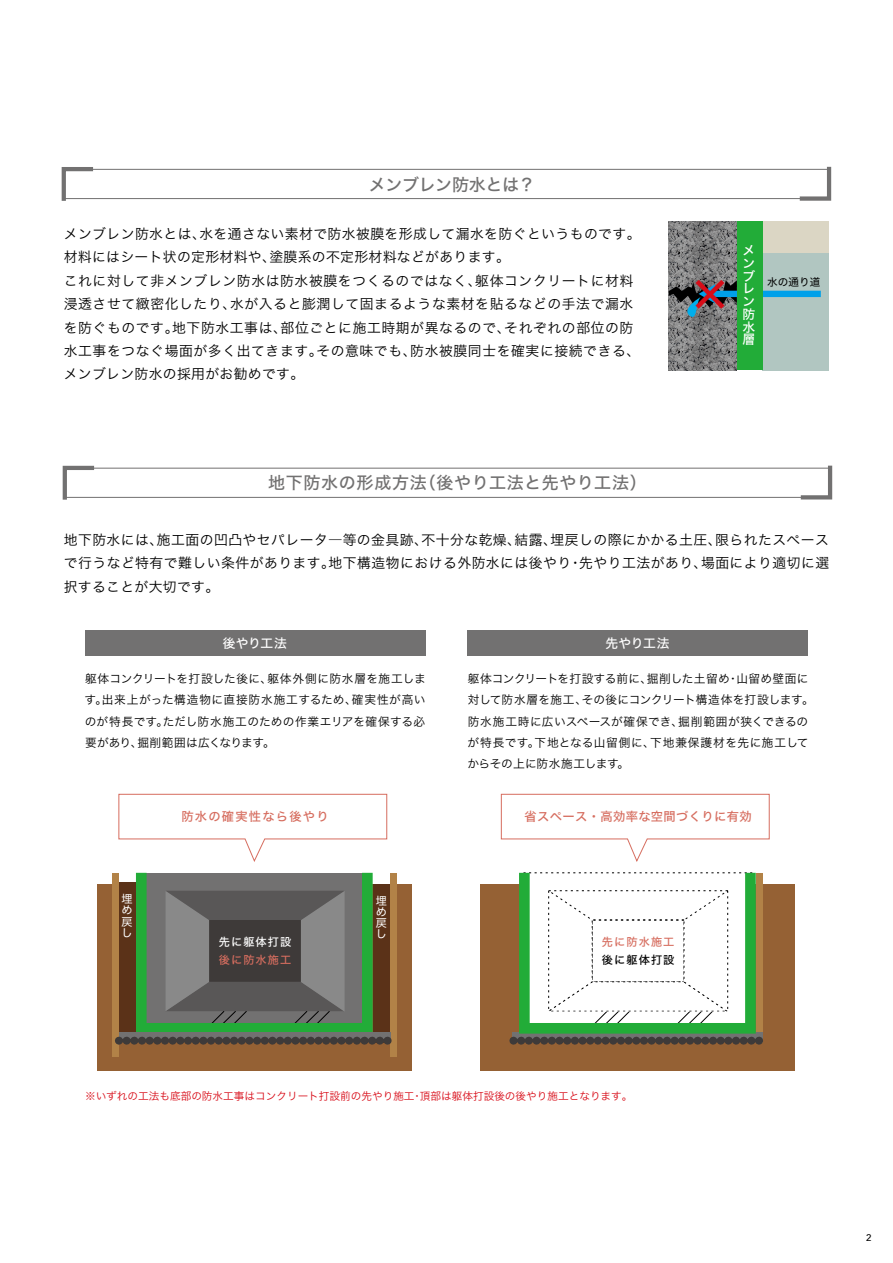
<style>
.page{position:relative;width:893px;height:1263px;background:#fff}
.page>*{position:absolute;margin:0;border:0;box-sizing:border-box;transform-origin:0 0}
.t1{font:700 43.95px "Koz Go Pro";color:#d80c18}
.t2{font:16.95px "Hira Kaku Std W5";letter-spacing:.03em;color:#727171}
.t3{font:16.95px "Hira Kaku Std W5";letter-spacing:-.02em;color:#727171}
.t4{font:13.8px/23.4px "Hira Kaku Std W3";letter-spacing:.045em;color:#000;text-align:justify}
.t5{font:12.75px/12.8px "Hira Kaku Std W5";letter-spacing:.005em;color:#fff}
.t6{font:12.3px "Hira Kaku Std W5";letter-spacing:.03em;color:#d66d5f}
.t7{font:12.3px "Hira Kaku Std W5";letter-spacing:.1em;color:#d66d5f}
.t8{font:11.7px/21.3px "Hira Kaku Std W3";letter-spacing:.02em;color:#000;text-align:justify}
.t9{font:11.1px "Hira Kaku Std W5";letter-spacing:.1em;color:#d66d5f}
.t10{font:11.1px/11.1px "Hira Kaku Std W4";color:#fff;text-align:justify}
.t11{font:11.1px "Hira Kaku Std W5";letter-spacing:.1em;color:#fff}
.t12{font:11.1px "Hira Kaku Std W5";letter-spacing:.1em;color:#000}
.t13{font:10.65px "Hira Kaku Std W3";color:#d80c18}
.t14{font:10.65px "Hira Kaku Std W4";color:#000}
.t15{font:500 9.6px "Avenir";color:#000}
</style>
<div class="page">
<div style="left:98px;top:884px;width:314px;height:186px;background:#956134"></div>
<div style="left:481px;top:884px;width:314px;height:186px;background:#956134"></div>
<svg style="left:118px;top:793px;width:270px;height:69px"></svg>
<svg style="left:500px;top:793px;width:270px;height:69px"></svg>
<div style="left:64px;top:468px;width:766px;height:30px;border:1px solid #727171"></div>
<svg style="left:62px;top:465px;width:36px;height:35px"></svg>
<svg style="left:796px;top:465px;width:37px;height:35px"></svg>
<div style="left:112px;top:873px;width:7px;height:183px;background:#b28247"></div>
<div style="left:139px;top:873px;width:231px;height:155px;background:#727171"></div>
<svg style="left:166px;top:891px;width:179px;height:130px;background:#646262"></svg>
<div style="left:136px;top:867px;width:237px;height:166px;border:11px solid #22ac38"></div>
<div style="left:119px;top:883px;width:17px;height:158px;background:#5b3218"></div>
<div style="left:390px;top:873px;width:6px;height:183px;background:#b28247"></div>
<div style="left:373px;top:884px;width:17px;height:158px;background:#5b3218"></div>
<div style="left:119px;top:1032px;width:272px;height:6px;background:#727171"></div>
<svg style="left:119px;top:1037px;width:271px;height:8px;background:#4d423b"></svg>
<div style="left:85px;top:630px;width:340px;height:26px;background:#727171"></div>
<div style="left:468px;top:630px;width:340px;height:26px;background:#727171"></div>
<div style="left:756px;top:873px;width:7px;height:170px;background:#b28247"></div>
<svg style="left:512px;top:1032px;width:251px;height:6px"></svg>
<svg style="left:513px;top:1037px;width:250px;height:8px;background:#4d423b"></svg>
<div style="left:522px;top:872px;width:231px;height:156px;background:#fff"></div>
<svg style="left:548px;top:890px;width:181px;height:131px"></svg>
<svg style="left:669px;top:221px;width:68px;height:149px;background:#7b7b7c"></svg>
<div style="left:762px;top:221px;width:67px;height:149px;background:#dbd6c4"></div>
<div style="left:762px;top:253px;width:67px;height:117px;background:#b1c6c1"></div>
<div style="left:712px;top:291px;width:109px;height:6px;background:#00a0e9"></div>
<div style="left:737px;top:221px;width:25px;height:149px;background:#22ac38"></div>
<div style="left:519px;top:867px;width:237px;height:166px;border:11px solid #22ac38"></div>
<svg style="left:795px;top:166px;width:37px;height:35px"></svg>
<div style="left:63px;top:169px;width:766px;height:30px;border:1px solid #727171"></div>
<svg style="left:61px;top:167px;width:36px;height:34px"></svg>
<svg style="left:669px;top:280px;width:68px;height:43px;background:#4f6671"></svg>
<p class="t3" style="left:369px;top:171px;width:168px">メンブレン防水とは？</p>
<p class="t4" style="left:64px;top:222px;width:578px;text-align:left">メンブレン防水とは、水を通さない素材で防水被膜を形成して漏水を防ぐというものです。材料にはシート状の定形材料や、塗膜系の不定形材料などがあります。<br>これに対して非メンブレン防水は防水被膜をつくるのではなく、躯体コンクリートに材料浸透させて緻密化したり、水が入ると膨潤して固まるような素材を貼るなどの手法で漏水を防ぐものです。地下防水工事は、部位ごとに施工時期が異なるので、それぞれの部位の防水工事をつなぐ場面が多く出てきます。その意味でも、防水被膜同士を確実に接続できる、メンブレン防水の採用がお勧めです。</p>
<p class="t2" style="left:268px;top:470px;width:380px">地下防水の形成方法（後やり工法と先やり工法）</p>
<h1 class="t1" style="left:688px;top:267px;width:45px">×</h1>
<p class="t5" style="left:742px;top:244px;width:14px">メンブレン防水層</p>
<p class="t14" style="left:767px;top:274px;width:55px">水の通り道</p>
<p class="t4" style="left:64px;top:528px;width:767px">地下防水には、施工面の凹凸やセパレータ―等の金具跡、不十分な乾燥、結露、埋戻しの際にかかる土圧、限られたスペースで行うなど特有で難しい条件があります。地下構造物における外防水には後やり・先やり工法があり、場面により適切に選択することが大切です。</p>
<p class="t5" style="left:223px;top:637px;width:66px">後やり工法</p>
<p class="t8" style="left:85px;top:668px;width:343px">躯体コンクリートを打設した後に、躯体外側に防水層を施工します。出来上がった構造物に直接防水施工するため、確実性が高いのが特長です。ただし防水施工のための作業エリアを確保する必要があり、掘削範囲は広くなります。</p>
<p class="t5" style="left:605px;top:637px;width:66px">先やり工法</p>
<p class="t8" style="left:467px;top:668px;width:348px;text-align:left">躯体コンクリートを打設する前に、掘削した土留め・山留め壁面に対して防水層を施工、その後にコンクリート構造体を打設します。防水施工時に広いスペースが確保でき、掘削範囲が狭くできるのが特長です。下地となる山留側に、下地兼保護材を先に施工してからその上に防水施工します。</p>
<p class="t7" style="left:181px;top:807px;width:149px">防水の確実性なら後やり</p>
<p class="t6" style="left:524px;top:807px;width:229px">省スペース・高効率な空間づくりに有効</p>
<p class="t10" style="left:122px;top:893px;width:12px">埋め戻し</p>
<p class="t10" style="left:376px;top:895px;width:12px">埋め戻し</p>
<p class="t11" style="left:219px;top:934px;width:74px">先に躯体打設</p>
<p class="t9" style="left:219px;top:952px;width:74px">後に防水施工</p>
<p class="t9" style="left:602px;top:934px;width:74px">先に防水施工</p>
<p class="t12" style="left:602px;top:952px;width:74px">後に躯体打設</p>
<p class="t13" style="left:85px;top:1088px;width:549px">※いずれの工法も底部の防水工事はコンクリート打設前の先やり施工・頂部は躯体打設後の後やり施工となります。</p>
<p class="t15" style="left:866px;top:1229px;width:7px">2</p>
</div>
